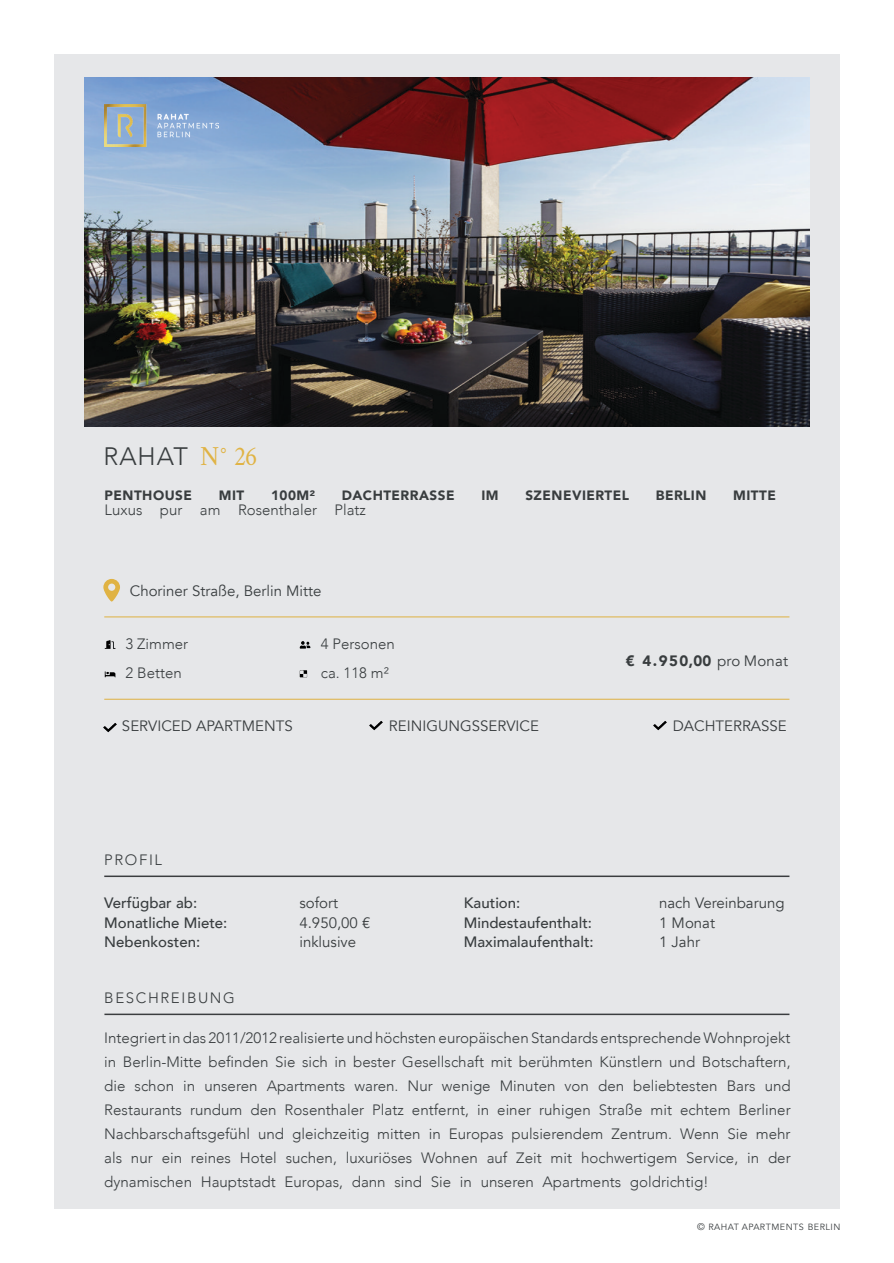
<style>
.page{position:relative;width:894px;height:1263px;background:#fff}
.page>*{position:absolute;margin:0;border:0;box-sizing:border-box;transform-origin:0 0}
.t1{font:300 25.2px "Avenir";letter-spacing:.04em;color:#393d3f}
.t2{font:300 15px/24.2px "Avenir";color:#393d3f}
.t3{font:15px "Avenir";color:#393d3f}
.t4{font:500 15px "Avenir";color:#393d3f}
.t5{font:900 15px "Avenir";color:#393d3f}
.t6{font:300 15px "Avenir";letter-spacing:.105em;color:#393d3f}
.t7{font:900 13.5px "Avenir";letter-spacing:.035em;color:#393d3f}
.t8{font:9px "Avenir";letter-spacing:.05em;color:#393d3f}
.s1{font-family:"Amiri";font-weight:400;font-size:27.75px;color:#e0b344}
.s2{font-weight:400}
.s3{font-size:9.75px}
</style>
<div class="page">
<div style="left:54px;top:54px;width:785px;height:1155px;background:#e6e7e9"></div>
<img style="left:84px;top:78px;width:725px;height:348px">
<img style="left:104px;top:104px;width:115px;height:42px">
<img style="left:104px;top:640px;width:12px;height:9px">
<img style="left:104px;top:671px;width:12px;height:7px">
<img style="left:299px;top:641px;width:12px;height:8px">
<img style="left:299px;top:670px;width:9px;height:8px">
<svg style="left:103px;top:579px;width:17px;height:23px"></svg>
<hr style="left:104px;top:699px;width:685px;height:1px;background:#deb141">
<img style="left:103px;top:723px;width:14px;height:10px">
<img style="left:369px;top:721px;width:14px;height:10px">
<img style="left:653px;top:721px;width:14px;height:10px">
<hr style="left:104px;top:875px;width:685px;height:2px;background:#3b3d3f">
<hr style="left:104px;top:1014px;width:685px;height:1px;background:#3b3d3f">
<hr style="left:104px;top:616px;width:685px;height:1px;background:#deb141">
<h1 class="t1" style="left:103px;top:440px;width:156px">RAHAT <span class="s1">N° 26</span></h1>
<p class="t7" style="left:105px;top:486px;width:89px">PENTHOUSE</p>
<p class="t7" style="left:219px;top:486px;width:27px">MIT</p>
<p class="t7" style="left:271px;top:486px;width:45px">100M²</p>
<p class="t7" style="left:341px;top:486px;width:114px">DACHTERRASSE</p>
<p class="t7" style="left:481px;top:486px;width:19px">IM</p>
<p class="t7" style="left:525px;top:486px;width:105px">SZENEVIERTEL</p>
<p class="t7" style="left:655px;top:486px;width:52px">BERLIN</p>
<p class="t7" style="left:733px;top:486px;width:44px">MITTE</p>
<p class="t2" style="left:105px;top:498px;width:263px">Luxus pur am Rosenthaler Platz</p>
<p class="t3" style="left:130px;top:581px;width:193px">Choriner Straße, Berlin Mitte</p>
<p class="t2" style="left:125px;top:630px;width:64px;line-height:28.3px">3 Zimmer<br>2 Betten</p>
<p class="t2" style="left:320px;top:630px;width:76px;line-height:28.3px">4 Personen ca. 118 m²</p>
<p class="t5" style="left:625px;top:651px;width:164px">€ 4.950,00 <span class="s2">pro Monat</span></p>
<p class="t3" style="left:122px;top:716px;width:172px">SERVICED APARTMENTS</p>
<p class="t3" style="left:389px;top:716px;width:151px">REINIGUNGSSERVICE</p>
<p class="t3" style="left:672px;top:716px;width:115px">DACHTERRASSE</p>
<p class="t2" style="left:104px;top:848px;width:59px">PROFIL</p>
<p class="t4" style="left:104px;top:893px;width:94px">Verfügbar ab:</p>
<p class="t3" style="left:299px;top:893px;width:40px">sofort</p>
<p class="t4" style="left:104px;top:913px;width:125px">Monatliche Miete:</p>
<p class="t3" style="left:299px;top:913px;width:72px">4.950,00 €</p>
<p class="t4" style="left:104px;top:932px;width:97px">Nebenkosten:</p>
<p class="t3" style="left:299px;top:932px;width:58px">inklusive</p>
<p class="t6" style="left:104px;top:988px;width:132px">BESCHREIBUNG</p>
<p class="t4" style="left:463px;top:893px;width:58px">Kaution:</p>
<p class="t3" style="left:658px;top:893px;width:127px">nach Vereinbarung</p>
<p class="t4" style="left:463px;top:913px;width:130px">Mindestaufenthalt:</p>
<p class="t3" style="left:658px;top:913px;width:57px">1 Monat</p>
<p class="t4" style="left:463px;top:932px;width:131px">Maximalaufenthalt:</p>
<p class="t3" style="left:658px;top:932px;width:42px">1 Jahr</p>
<p class="t2" style="left:104px;top:1025px;width:687px;text-align:justify">Integriertindas 2011/2012 realisierte undhöchsten europäischen Standards entsprechendeWohnprojekt in Berlin-Mitte befinden Sie sich in bester Gesellschaft mit berühmten Künstlern und Botschaftern, die schon in unseren Apartments waren. Nur wenige Minuten von den beliebtesten Bars und Restaurants rundum den Rosenthaler Platz entfernt, in einer ruhigen Straße mit echtem Berliner Nachbarschaftsgefühl und gleichzeitig mitten in Europas pulsierendem Zentrum. Wenn Sie mehr als nur ein reines Hotel suchen, luxuriöses Wohnen auf Zeit mit hochwertigem Service, in der dynamischen Hauptstadt Europas, dann sind Sie in unseren Apartments goldrichtig!</p>
<p class="t8" style="left:697px;top:1221px;width:144px"><span class="s3">©</span> RAHAT APARTMENTS BERLIN</p>
</div>
